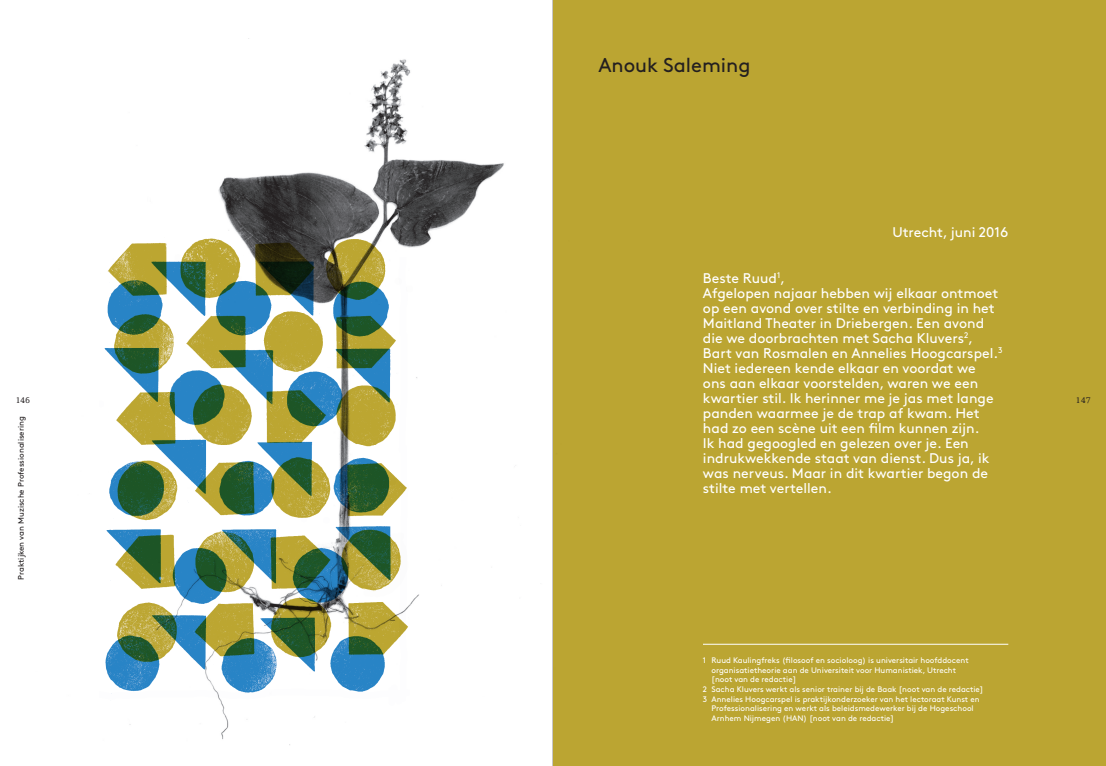
<style>
.page{position:relative;width:1106px;height:766px;background:#fff}
.page>*{position:absolute;margin:0;border:0;box-sizing:border-box;transform-origin:0 0}
.t1{font:20px "Brown Std";color:#231f20}
.t2{font:14px/15px "Brown Std";color:#fff}
.t3{font:9px "Marbach";color:#231f20}
.t4{font:8px "Brown Std";color:#fff}
.t5{font:8px "Brown Std";color:#231f20}
</style>
<div class="page">
<div style="left:553px;top:0;width:553px;height:765px;background:#bba532"></div>
<img style="left:104px;top:39px;width:449px;height:720px">
<hr style="left:703px;top:643px;width:305px;height:1px;background:#fff">
<h1 class="t1" style="left:598px;top:53px;width:154px">Anouk Saleming</h1>
<p class="t2" style="left:892px;top:225px;width:117px">Utrecht, juni 2016</p>
<p class="t2" style="left:703px;top:270px;width:301px">Beste Ruud<sup>1</sup>,<br>Afgelopen najaar hebben wij elkaar ontmoet op een avond over stilte en verbinding in het Maitland Theater in Driebergen. Een avond die we doorbrachten met Sacha Kluvers<sup>2</sup>, Bart van Rosmalen en Annelies Hoogcarspel.<sup>3<br></sup>Niet iedereen kende elkaar en voordat we<br>ons aan elkaar voorstelden, waren we een kwartier stil. Ik herinner me je jas met lange panden waarmee je de trap af kwam. Het had zo een scène uit een film kunnen zijn.<br>Ik had gegoogled en gelezen over je. Een indrukwekkende staat van dienst. Dus ja, ik was nerveus. Maar in dit kwartier begon de stilte met vertellen.</p>
<p class="t3" style="left:15px;top:394px;width:16px">146</p>
<p class="t3" style="left:1075px;top:394px;width:16px">147</p>
<p class="t5" style="left:17px;top:579px;width:165px;rotate:-90deg">Praktijken van Muzische Professionalisering</p>
<p class="t4" style="left:703px;top:655px;width:267px">1 Ruud Kaulingfreks (filosoof en socioloog) is universitair hoofddocent</p>
<p class="t4" style="left:711px;top:665px;width:246px">organisatietheorie aan de Universiteit voor Humanistiek, Utrecht</p>
<p class="t4" style="left:711px;top:674px;width:86px">[noot van de redactie]</p>
<p class="t4" style="left:703px;top:684px;width:282px">2 Sacha Kluvers werkt als senior trainer bij de Baak [noot van de redactie]</p>
<p class="t4" style="left:703px;top:694px;width:278px">3 Annelies Hoogcarspel is praktijkonderzoeker van het lectoraat Kunst en</p>
<p class="t4" style="left:711px;top:703px;width:264px">Professionalisering en werkt als beleidsmedewerker bij de Hogeschool</p>
<p class="t4" style="left:711px;top:713px;width:184px">Arnhem Nijmegen (HAN) [noot van de redactie]</p>
</div>
